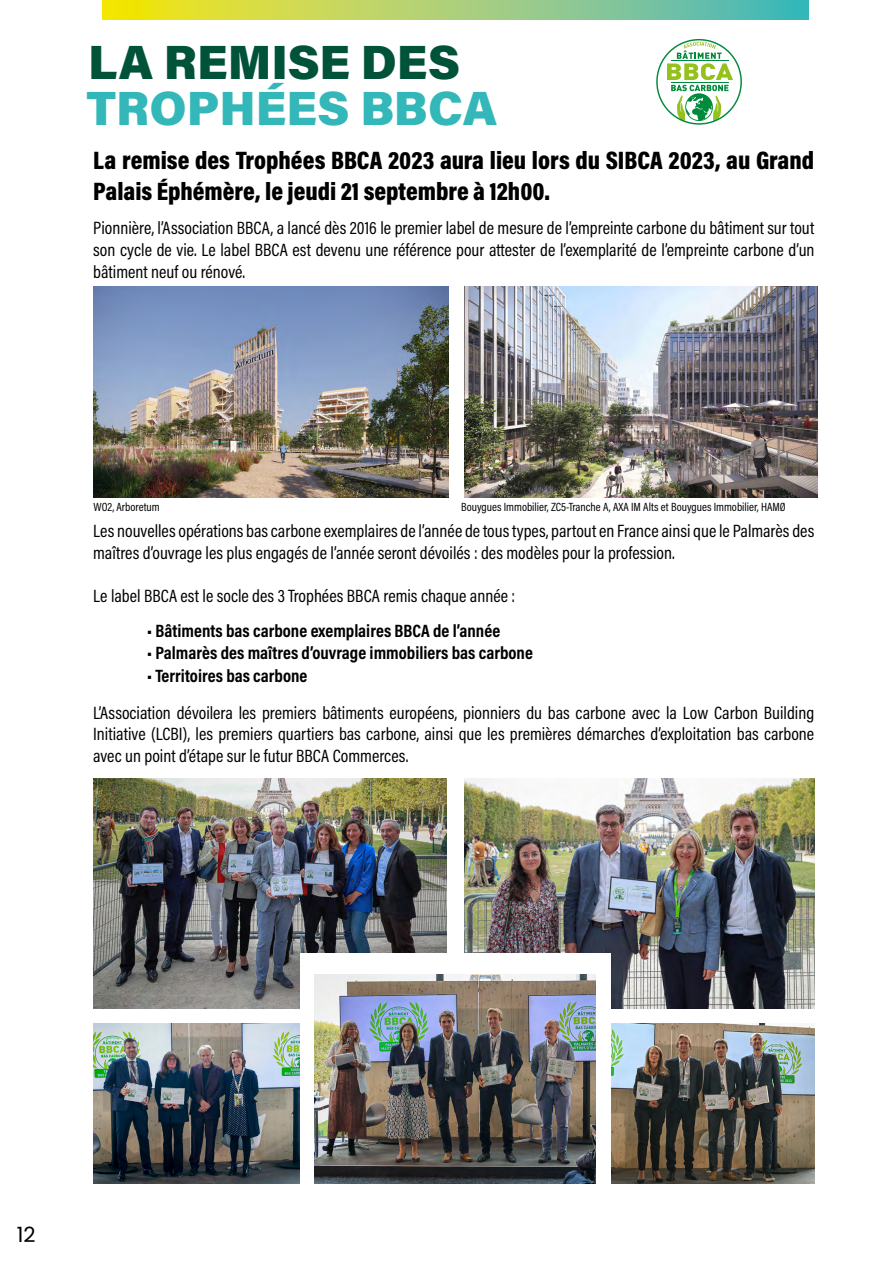
<style>
.page{position:relative;width:893px;height:1263px;background:#fff}
.page>*{position:absolute;margin:0;border:0;box-sizing:border-box;transform-origin:0 0}
.t1{font:900 48px "Acumin Pro";color:#34b7b8}
.t2{font:900 48px "Acumin Pro";color:#005239}
.t3{font:900 25.5px/30.6px "Acumin Pro Cond";color:#000}
.t4{font:21px "Poppins";color:#000}
.t5{font:18px/21.6px "Acumin Pro Cond";color:#000;text-align:justify}
.t6{font:700 18px "Acumin Pro Cond";color:#000}
.t7{font:12px "Acumin Pro Cond";color:#000}
</style>
<div class="page">
<svg style="left:656px;top:39px;width:86px;height:86px"></svg>
<img style="left:93px;top:778px;width:353px;height:231px">
<img style="left:93px;top:1023px;width:207px;height:161px">
<img style="left:611px;top:1023px;width:203px;height:161px">
<img style="left:464px;top:778px;width:350px;height:231px">
<div style="left:300px;top:953px;width:310px;height:231px;background:#fff"></div>
<img style="left:315px;top:974px;width:280px;height:210px">
<svg style="left:102px;top:0;width:707px;height:19px;background:#a5cf71"></svg>
<img style="left:94px;top:287px;width:355px;height:210px">
<img style="left:465px;top:287px;width:352px;height:210px">
<h1 class="t2" style="left:88px;top:29px;width:373px">LA REMISE DES</h1>
<h1 class="t1" style="left:87px;top:74px;width:412px">TROPHÉES BBCA</h1>
<h2 class="t3" style="left:93px;top:145px;width:722px">La remise des Trophées BBCA 2023 aura lieu lors du SIBCA 2023, au Grand<br>Palais Éphémère, le jeudi 21 septembre à 12h00.</h2>
<p class="t5" style="left:93px;top:217px;width:723px">Pionnière, l’Association BBCA, a lancé dès 2016 le premier label de mesure de l’empreinte carbone du bâtiment sur tout son cycle de vie. Le label BBCA est devenu une référence pour attester de l’exemplarité de l’empreinte carbone d’un bâtiment neuf ou rénové.</p>
<p class="t7" style="left:94px;top:499px;width:68px">WO2, Arboretum</p>
<p class="t7" style="left:461px;top:499px;width:326px">Bouygues Immobilier, ZC5-Tranche A, AXA IM Alts et Bouygues Immobilier, HAMØ</p>
<p class="t5" style="left:93px;top:520px;width:722px">Les nouvelles opérations bas carbone exemplaires de l’année de tous types, partout en France ainsi que le Palmarès des maîtres d’ouvrage les plus engagés de l’année seront dévoilés : des modèles pour la profession.</p>
<p class="t5" style="left:93px;top:585px;width:423px">Le label BBCA est le socle des 3 Trophées BBCA remis chaque année :</p>
<p class="t6" style="left:147px;top:618px;width:354px">• Bâtiments bas carbone exemplaires BBCA de l’année</p>
<p class="t6" style="left:147px;top:641px;width:387px">• Palmarès des maîtres d’ouvrage immobiliers bas carbone</p>
<p class="t6" style="left:147px;top:663px;width:162px">• Territoires bas carbone</p>
<p class="t5" style="left:93px;top:701px;width:722px">L’Association dévoilera les premiers bâtiments européens, pionniers du bas carbone avec la Low Carbon Building Initiative (LCBI), les premiers quartiers bas carbone, ainsi que les premières démarches d’exploitation bas carbone avec un point d’étape sur le futur BBCA Commerces.</p>
<p class="t4" style="left:17px;top:1222px;width:20px">12</p>
</div>
